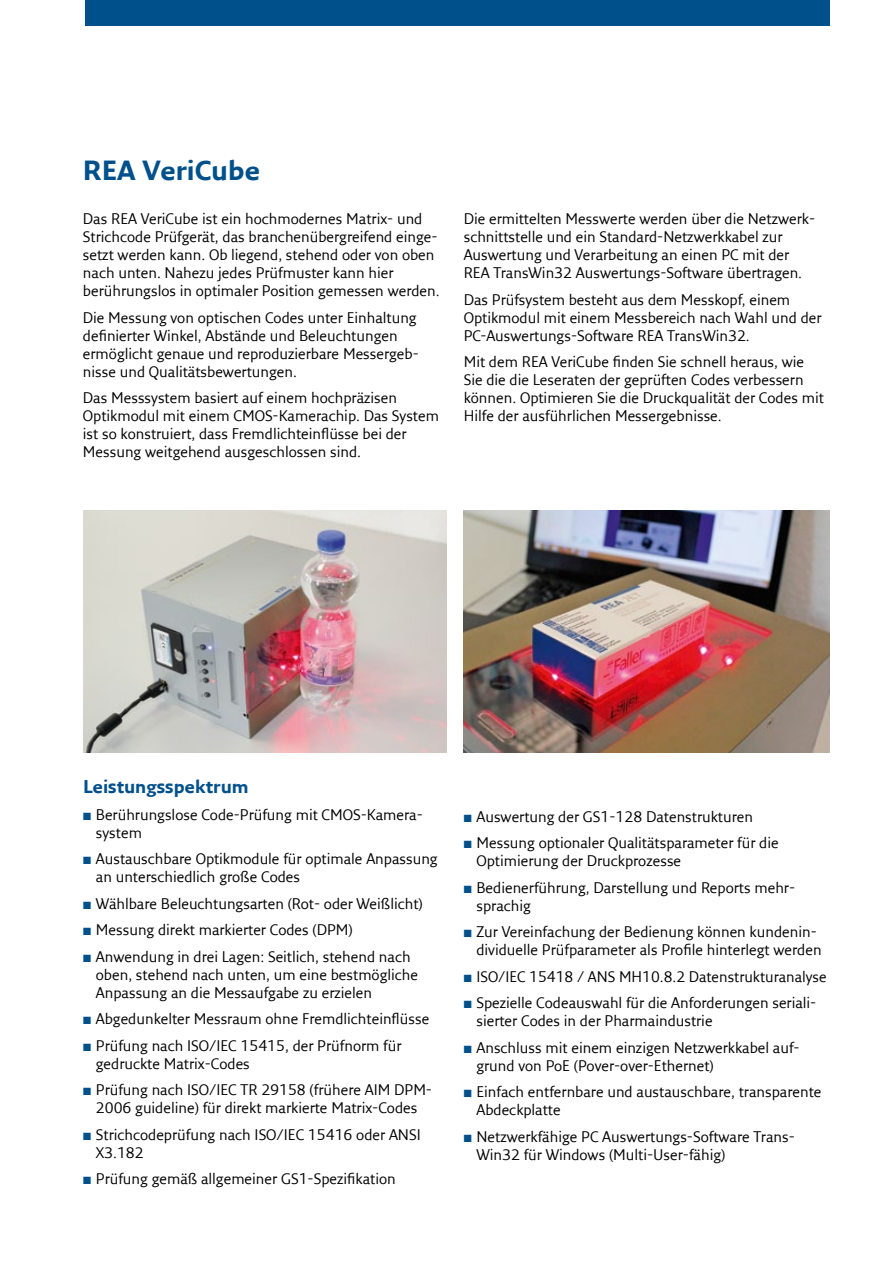
<style>
.page{position:relative;width:893px;height:1263px;background:#fff}
.page>*{position:absolute;margin:0;border:0;box-sizing:border-box;transform-origin:0 0}
.t1{font:700 27px "Fresco Sans LF";color:#00508c}
.t2{font:700 18px "Fresco Sans LF";color:#00508c}
.t3{font:15px/18px "Fresco Sans LF";color:#000}
.s1{color:#00508c}
</style>
<div class="page">
<div style="left:85px;top:0;width:744px;height:26px;background:#00508c"></div>
<img style="left:83px;top:510px;width:364px;height:243px">
<img style="left:464px;top:510px;width:365px;height:243px">
<h1 class="t1" style="left:83px;top:154px;width:179px">REA VeriCube</h1>
<p class="t3" style="left:83px;top:210px;width:358px">Das REA VeriCube ist ein hochmodernes Matrix- und Strichcode Prüfgerät, das branchenübergreifend einge&shy;setzt werden kann. Ob liegend, stehend oder von oben nach unten. Nahezu jedes Prüfmuster kann hier berührungslos in optimaler Position gemessen werden.</p>
<p class="t3" style="left:83px;top:308px;width:337px">Die Messung von optischen Codes unter Einhaltung definierter Winkel, Abstände und Beleuchtungen ermöglicht genaue und reproduzierbare Messergeb&shy;nisse und Qualitätsbewertungen.</p>
<p class="t3" style="left:83px;top:389px;width:358px">Das Messsystem basiert auf einem hochpräzisen Optikmodul mit einem CMOS-Kamerachip. Das System ist so konstruiert, dass Fremdlichteinflüsse bei der Messung weitgehend ausgeschlossen sind.</p>
<p class="t3" style="left:464px;top:210px;width:353px">Die ermittelten Messwerte werden über die Netzwerk&shy;schnittstelle und ein Standard-Netzwerkkabel zur Auswertung und Verarbeitung an einen PC mit der REA TransWin32 Auswertungs-Software übertragen.</p>
<p class="t3" style="left:464px;top:290px;width:359px">Das Prüfsystem besteht aus dem Messkopf, einem<br>Optikmodul mit einem Messbereich nach Wahl und der<br>PC-Auswertungs-Software REA TransWin32.</p>
<p class="t3" style="left:464px;top:353px;width:362px">Mit dem REA VeriCube finden Sie schnell heraus, wie Sie die die Leseraten der geprüften Codes verbessern können. Optimieren Sie die Druckqualität der Codes mit Hilfe der ausführlichen Messergebnisse.</p>
<p class="t2" style="left:83px;top:776px;width:167px">Leistungsspektrum</p>
<p class="t3" style="left:96px;top:805px;width:327px;text-indent:-13px"><span class="s1">■</span> Berührungslose Code-Prüfung mit CMOS-Kamera&shy;system</p>
<p class="t3" style="left:96px;top:850px;width:343px;text-indent:-13px"><span class="s1">■</span> Austauschbare Optikmodule für optimale Anpassung an unterschiedlich große Codes</p>
<p class="t3" style="left:83px;top:894px;width:341px"><span class="s1">■</span> Wählbare Beleuchtungsarten (Rot- oder Weißlicht)</p>
<p class="t3" style="left:83px;top:921px;width:271px"><span class="s1">■</span> Messung direkt markierter Codes (DPM)</p>
<p class="t3" style="left:96px;top:947px;width:324px;text-indent:-13px"><span class="s1">■</span> Anwendung in drei Lagen: Seitlich, stehend nach oben, stehend nach unten, um eine bestmögliche<br>Anpassung an die Messaufgabe zu erzielen</p>
<p class="t3" style="left:83px;top:1010px;width:348px"><span class="s1">■</span> Abgedunkelter Messraum ohne Fremdlichteinflüsse</p>
<p class="t3" style="left:96px;top:1036px;width:307px;text-indent:-13px"><span class="s1">■</span> Prüfung nach ISO/IEC 15415, der Prüfnorm für gedruckte Matrix-Codes</p>
<p class="t3" style="left:83px;top:1081px;width:350px;text-align:center"><span class="s1">■</span> Prüfung nach ISO/IEC TR 29158 (frühere AIM DPM-<br>2006 guideline) für direkt markierte Matrix-Codes</p>
<p class="t3" style="left:96px;top:1125px;width:326px;text-indent:-13px"><span class="s1">■</span> Strichcodeprüfung nach ISO/IEC 15416 oder ANSI<br>X3.182</p>
<p class="t3" style="left:83px;top:1170px;width:314px"><span class="s1">■</span> Prüfung gemäß allgemeiner GS1-Spezifikation</p>
<p class="t3" style="left:464px;top:807px;width:291px"><span class="s1">■</span> Auswertung der GS1-128 Datenstrukturen</p>
<p class="t3" style="left:476px;top:834px;width:304px;text-indent:-13px"><span class="s1">■</span> Messung optionaler Qualitätsparameter für die<br>Optimierung der Druckprozesse</p>
<p class="t3" style="left:476px;top:878px;width:318px;text-indent:-13px"><span class="s1">■</span> Bedienerführung, Darstellung und Reports mehr&shy;sprachig</p>
<p class="t3" style="left:476px;top:923px;width:347px;text-indent:-13px"><span class="s1">■</span> Zur Vereinfachung der Bedienung können kundenin&shy;dividuelle Prüfparameter als Profile hinterlegt werden</p>
<p class="t3" style="left:464px;top:967px;width:364px"><span class="s1">■</span> ISO/IEC 15418 / ANS MH10.8.2 Datenstrukturanalyse</p>
<p class="t3" style="left:476px;top:994px;width:341px;text-indent:-13px"><span class="s1">■</span> Spezielle Codeauswahl für die Anforderungen seriali&shy;sierter Codes in der Pharmaindustrie</p>
<p class="t3" style="left:476px;top:1038px;width:325px;text-indent:-13px"><span class="s1">■</span> Anschluss mit einem einzigen Netzwerkkabel auf&shy;grund von PoE (Pover-over-Ethernet)</p>
<p class="t3" style="left:476px;top:1083px;width:347px;text-indent:-13px"><span class="s1">■</span> Einfach entfernbare und austauschbare, transparente<br>Abdeckplatte</p>
<p class="t3" style="left:476px;top:1127px;width:320px;text-indent:-13px"><span class="s1">■</span> Netzwerkfähige PC Auswertungs-Software Trans-<br>Win32 für Windows (Multi-User-fähig)</p>
</div>
